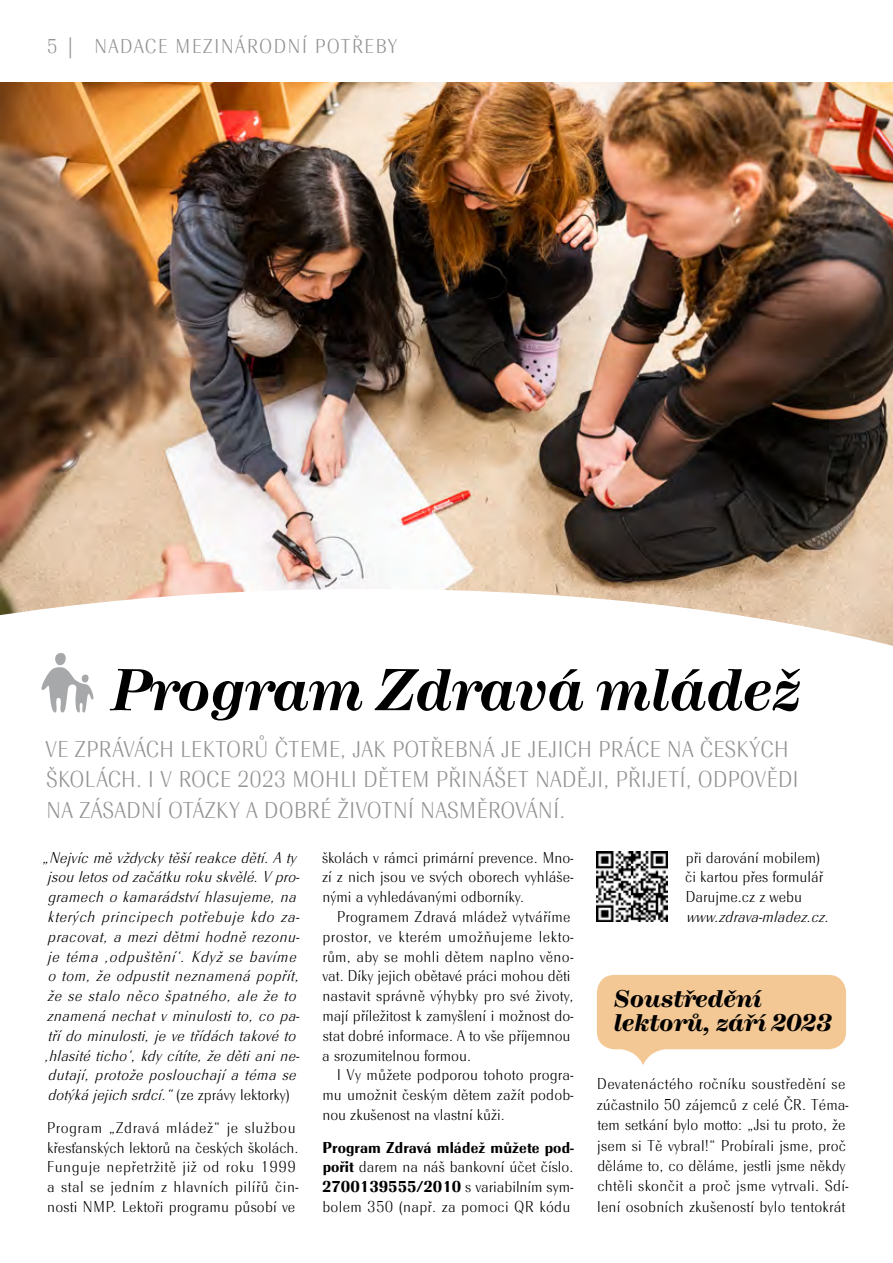
<style>
.page{position:relative;width:893px;height:1263px;background:#fff}
.page>*{position:absolute;margin:0;border:0;box-sizing:border-box;transform-origin:0 0}
.N1{font:italic 700 58.5px "Hercules";letter-spacing:.005em;color:#000}
.Perex{font:300 24px/30.2px "Radiant EFCE";color:#929395}
.N2{font:italic 500 24px/24.8px "Hercules";letter-spacing:.005em;color:#000}
.t1{font:300 21px "Radiant EFCE";letter-spacing:.055em;color:#929395}
.Chleba{font:300 16.5px/19.8px "Radiant EFCE";color:#000}
.Styl_odstavce1{font:italic 300 16.5px/19.8px "Radiant EFCE";color:#000}
.Styl_odstavce1-2{font:300 16.5px/20.5px "Radiant EFCE";letter-spacing:.01em;color:#000;text-align:justify}
.Styl_odstavce1-3{font:300 16.5px/19.8px "Radiant EFCE";letter-spacing:.03em;color:#000}
.s1{font-style:normal}
.s2{font-style:italic}
.s3{font-weight:700}
</style>
<div class="page">
<img style="left:0;top:83px;width:893px;height:506px">
<svg style="left:0;top:589px;width:893px;height:443px"></svg>
<svg style="left:41px;top:653px;width:52px;height:59px"></svg>
<img style="left:597px;top:851px;width:70px;height:71px">
<svg style="left:597px;top:975px;width:249px;height:90px"></svg>
<p class="t1" style="left:47px;top:34px;width:352px">5 | NADACE MEZINÁRODNÍ POTŘEBY</p>
<p class="N1" style="left:111px;top:657px;width:691px">Program Zdravá mládež</p>
<p class="Perex" style="left:45px;top:734px;width:755px">VE ZPRÁVÁCH LEKTORŮ ČTEME, JAK POTŘEBNÁ JE JEJICH PRÁCE NA ČESKÝCH<br>ŠKOLÁCH. I V ROCE 2023 MOHLI DĚTEM PŘINÁŠET NADĚJI, PŘIJETÍ, ODPOVĚDI<br>NA ZÁSADNÍ OTÁZKY A DOBRÉ ŽIVOTNÍ NASMĚROVÁNÍ.</p>
<p class="Styl_odstavce1" style="left:42px;top:847px;width:263px">„Nejvícměvždyckytěšíreakcedětí.A ty jsouletosodzačátkurokuskvělé.V pro&shy;gramech o kamarádstvíhlasujeme,na kterých principech potřebuje kdo za&shy;pracovat, a mezi dětmi hodně rezonu&shy;je téma ‚odpuštění‘. Když se bavíme o tom, že odpustit neznamená popřít, že se stalo něco špatného, ale že to znamenánechatv minulostito,co pa&shy;třídominulosti,jevetřídáchtakovéto ‚hlasitéticho‘,kdycítíte,žedětianine&shy;dutají, protože poslouchají a téma se dotýkájejichsrdcí.“<span class="s1">(z e z p r á vy l e kto r ky)</span></p>
<p class="Styl_odstavce1-3" style="left:47px;top:1117px;width:253px">Program „Zdravá mládež“ je službou křesťanských lektorů na českých školách.<br>Funguje nepřetržitě již od roku 1999 a stal se jedním z hlavních pilířů čin&shy;nosti NMP. Lektoři programu působí ve</p>
<p class="Chleba" style="left:685px;top:847px;width:145px">při darování mobilem) či kartou přes formulář<br>Darujme.cz z webu <span class="s2">www.zdrava-mladez.cz</span>.</p>
<p class="Styl_odstavce1-2" style="left:322px;top:847px;width:253px;line-height:19.8px">školách v rámci primární prevence. Mno&shy;zí z nich jsou ve svých oborech vyhláše&shy;nými a vyhledávanými odborníky.</p>
<p class="Chleba" style="left:322px;top:907px;width:253px;text-indent:15px">Programem Zdravá mládež vytváříme prostor, ve kterém umožňujeme lekto&shy;rům, aby se mohli dětem naplno věno&shy;vat. Díky jejich obětavé práci mohou děti nastavit správně výhybky pro své životy, mají příležitost k zamyšlení i možnost do&shy;stat dobré informace. A to vše příjemnou a srozumitelnou formou.</p>
<p class="Chleba" style="left:322px;top:1065px;width:252px;text-align:justify;text-indent:15px">I Vy můžete podporou tohoto progra&shy;mu umožnit českým dětem zažít podob&shy;nou zkušenost na vlastní kůži.</p>
<p class="Chleba" style="left:322px;top:1137px;width:253px;text-align:justify"><span class="s3">Program Zdravá mládež můžete pod&shy;pořit</span> darem na náš bankovní účet číslo.<br><span class="s3">2700139555/2010</span> s variabilním sym&shy;bolem 350 (např. za pomoci QR kódu</p>
<p class="N2" style="left:614px;top:987px;width:219px">Soustředění lektorů, září 2023</p>
<p class="Styl_odstavce1-2" style="left:597px;top:1073px;width:253px;text-align:left">Devatenáctého ročníku soustředění se zúčastnilo 50 zájemců z celé ČR. Téma&shy;tem setkání bylo motto: „Jsi tu proto, že jsem si Tě vybral!“ Probírali jsme, proč děláme to, co děláme, jestli jsme někdy chtěli skončit a proč jsme vytrvali. Sdí&shy;lení osobních zkušeností bylo tentokrát</p>
</div>
